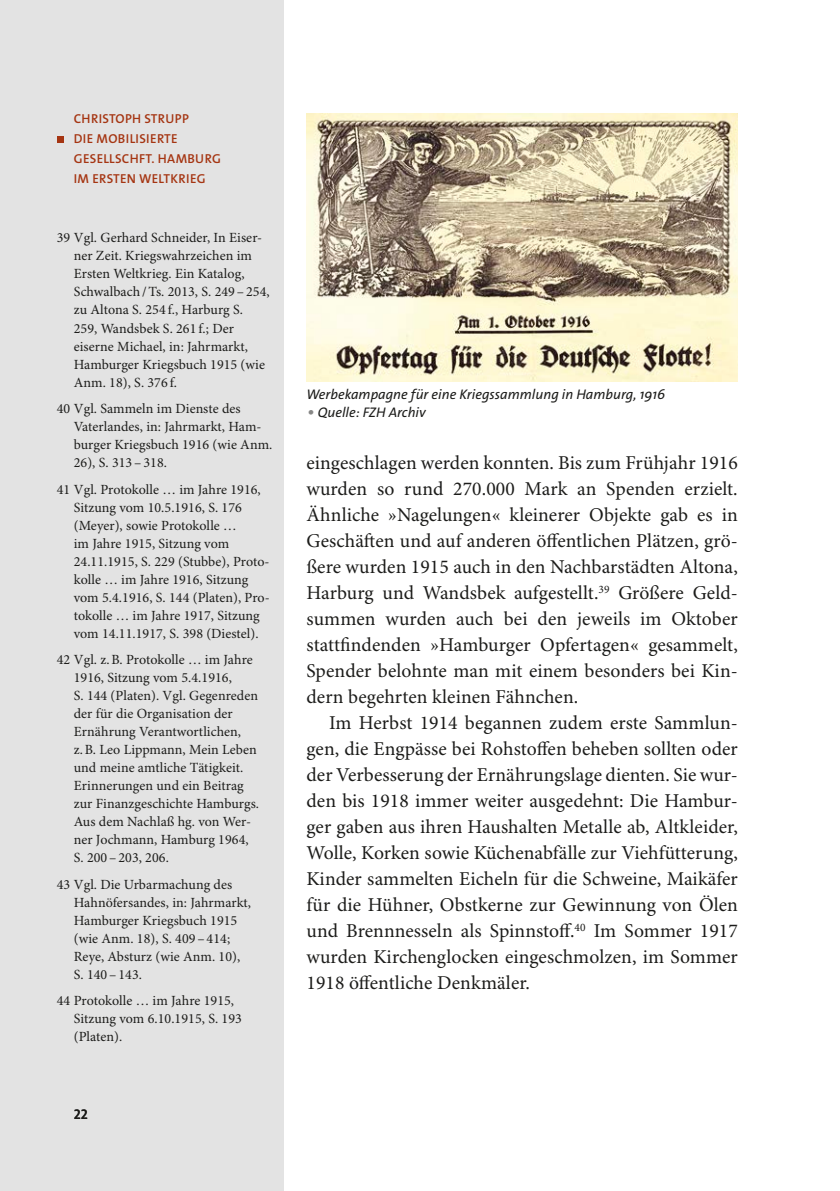
<style>
.page{position:relative;width:840px;height:1191px;background:#fff}
.page>*{position:absolute;margin:0;border:0;box-sizing:border-box;transform-origin:0 0}
.t1{font:italic 36px "The Sans Os F";color:#878786}
.t2{font:19.6px/26px "Minion Pro";letter-spacing:.005em;color:#1c1c1a;text-align:justify}
.t3{font:14px/18px "Minion Pro";letter-spacing:.005em;color:#1c1c1a}
.t4{font:italic 14px "The Sans Os F";color:#1c1c1a}
.t5{font:600 14px "The Sans Os F";color:#1c1c1a}
.t6{font:600 13px/20px "The Sans Os F";letter-spacing:.025em;color:#a53512}
</style>
<div class="page">
<div style="left:0;top:0;width:283px;height:1191px;background:#e3e3e3"></div>
<div style="left:57px;top:136px;width:6px;height:7px;background:#a53512"></div>
<img style="left:306px;top:113px;width:431px;height:268px">
<p class="t6" style="left:74px;top:109px;width:149px">CHRISTOPH STRUPP<br>DIE MOBILISIERTE<br>GESELLSCHFT. HAMBURG<br>IM ERSTEN WELTKRIEG</p>
<p class="t3" style="left:74px;top:229px;width:197px;text-indent:-17px">39 Vgl. Gerhard Schneider, In Eiser&shy;ner Zeit. Kriegswahrzeichen im<br>Ersten Weltkrieg. Ein Katalog,<br>Schwalbach /Ts. 2013, S. 249 – 254, zu Altona S. 254 f., Harburg S.<br>259, Wandsbek S. 261 f.; Der eiserne Michael, in: Jahrmarkt,<br>Hamburger Kriegsbuch 1915 (wie<br>Anm. 18), S. 376 f.</p>
<p class="t3" style="left:74px;top:400px;width:200px;text-indent:-17px">40 Vgl. Sammeln im Dienste des<br>Vaterlandes, in: Jahrmarkt, Ham&shy;burger Kriegsbuch 1916 (wie Anm.<br>26), S. 313 – 318.</p>
<p class="t3" style="left:74px;top:481px;width:197px;text-indent:-17px">41 Vgl. Protokolle … im Jahre 1916,<br>Sitzung vom 10.5.1916, S. 176 (Meyer), sowie Protokolle …<br>im Jahre 1915, Sitzung vom<br>24.11.1915, S. 229 (Stubbe), Proto&shy;kolle … im Jahre 1916, Sitzung vom 5.4.1916, S. 144 (Platen), Pro&shy;tokolle … im Jahre 1917, Sitzung vom 14.11.1917, S. 398 (Diestel).</p>
<p class="t3" style="left:74px;top:651px;width:187px;text-indent:-17px">42 Vgl. z.B. Protokolle … im Jahre<br>1916, Sitzung vom 5.4.1916,<br>S. 144 (Platen). Vgl. Gegenreden der für die Organisation der<br>Ernährung Verantwortlichen, z.B. Leo Lippmann, Mein Leben und meine amtliche Tätigkeit.<br>Erinnerungen und ein Beitrag zur Finanzgeschichte Hamburgs.<br>Aus dem Nachlaß hg. von Wer&shy;ner Jochmann, Hamburg 1964,<br>S. 200 – 203, 206.</p>
<p class="t3" style="left:74px;top:876px;width:179px;text-indent:-17px">43 Vgl. Die Urbarmachung des<br>Hahnöfersandes, in: Jahrmarkt,<br>Hamburger Kriegsbuch 1915 (wie Anm. 18), S. 409 – 414;<br>Reye, Absturz (wie Anm. 10),<br>S. 140 – 143.</p>
<p class="t3" style="left:74px;top:992px;width:169px;text-indent:-17px">44 Protokolle … im Jahre 1915,<br>Sitzung vom 6.10.1915, S. 193 (Platen).</p>
<p class="t5" style="left:74px;top:1105px;width:16px">22</p>
<p class="t4" style="left:306px;top:386px;width:360px">Werbekampagne für eine Kriegssammlung in Hamburg, 1916</p>
<h1 class="t1" style="left:306px;top:388px;width:10px">·</h1>
<p class="t4" style="left:317px;top:404px;width:109px">Quelle: FZH Archiv</p>
<p class="t2" style="left:306px;top:450px;width:432px">eingeschlagen werden konnten. Bis zum Frühjahr 1916 wurden so rund 270.000 Mark an Spenden erzielt.<br>Ähnliche »Nagelungen« kleinerer Objekte gab es in Geschäften und auf anderen öffentlichen Plätzen, grö&shy;ßere wurden 1915 auch in den Nachbarstädten Altona, Harburg und Wandsbek aufgestellt.<sup>39</sup> Größere Geld&shy;summen wurden auch bei den jeweils im Oktober stattfindenden »Hamburger Opfertagen« gesammelt, Spender belohnte man mit einem besonders bei Kin&shy;dern begehrten kleinen Fähnchen.</p>
<p class="t2" style="left:306px;top:710px;width:432px;text-indent:23px">Im Herbst 1914 begannen zudem erste Sammlun&shy;gen, die Engpässe bei Rohstoffen beheben sollten oder der Verbesserung der Ernährungslage dienten. Sie wur&shy;den bis 1918 immer weiter ausgedehnt: Die Hambur&shy;ger gaben aus ihren Haushalten Metalle ab, Altkleider, Wolle, Korken sowie Küchenabfälle zur Viehfütterung, Kinder sammelten Eicheln für die Schweine, Maikäfer für die Hühner, Obstkerne zur Gewinnung von Ölen und Brennnesseln als Spinnstoff.<sup>40</sup> Im Sommer 1917 wurden Kirchenglocken eingeschmolzen, im Sommer 1918 öffentliche Denkmäler.</p>
</div>
